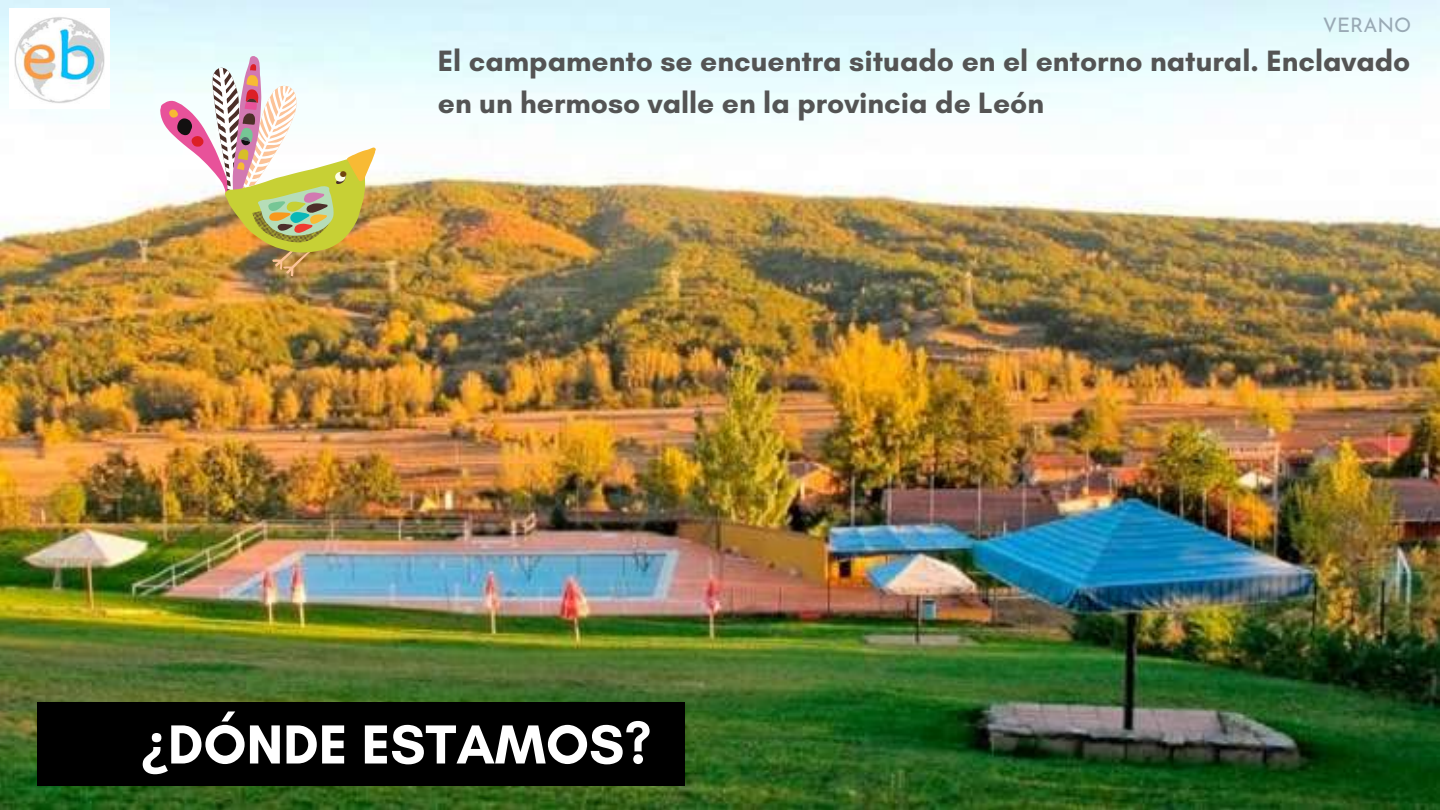
<style>
.page{position:relative;width:1440px;height:810px;background:#fff}
.page>*{position:absolute;margin:0;border:0;box-sizing:border-box;transform-origin:0 0}
.t1{font:700 56px "Glacial Indifference";color:#fff}
.t2{font:700 56px "Barlow";color:#feffe6}
.t3{font:700 30px/42px "Glacial Indifference";color:#545454}
.t4{font:20px "Josefin Sans";color:#99aab5}
.s1{font-size:34px;color:#70450c}
.s2{font-family:"Noto Sans"}
</style>
<div class="page">
<img style="left:0;top:0;width:1440px;height:810px">
<div style="left:37px;top:702px;width:648px;height:84px;background:#000"></div>
<img style="left:147px;top:55px;width:229px;height:224px">
<img style="left:9px;top:8px;width:101px;height:101px">
<p class="t4" style="left:1323px;top:17px;width:90px">VERANO</p>
<h1 class="t2" style="left:333px;top:125px;width:16px">.<span class="s1">.</span></h1>
<p class="t3" style="left:438px;top:39px;width:974px">El campamento se encuentra situado en el entorno natural. Enclavado en un hermoso valle en la provincia de León</p>
<h1 class="t1" style="left:141px;top:710px;width:512px"><span class="s2">¿</span>DÓNDE ESTAMOS?</h1>
</div>
